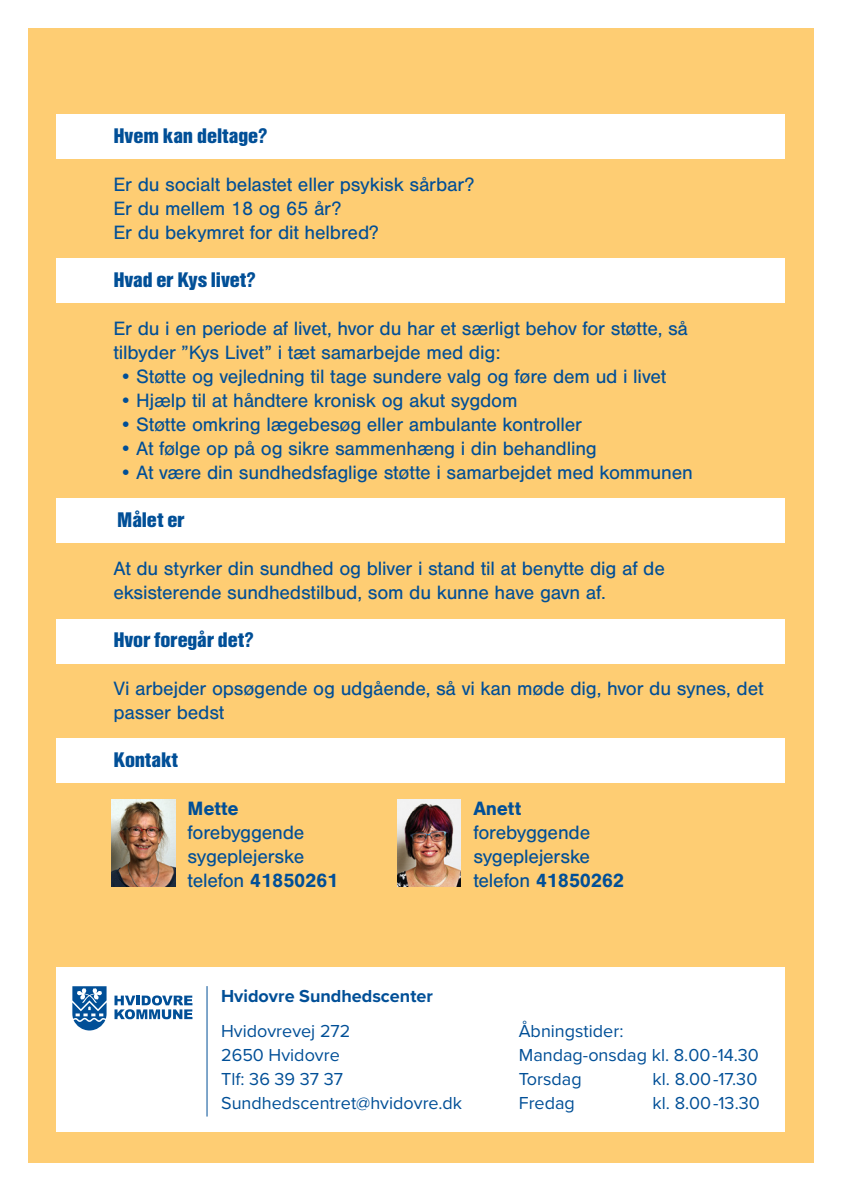
<style>
.page{position:relative;width:842px;height:1191px;background:#fff}
.page>*{position:absolute;margin:0;border:0;box-sizing:border-box;transform-origin:0 0}
.t1{font:900 22px "Nimbus San Con";letter-spacing:-.01em;color:#014f97}
.t2{font:20px/24px "Nimbus San";letter-spacing:-.01em;color:#014f97}
.t3{font:700 20px "Nimbus San";letter-spacing:-.01em;color:#014f97}
.t4{font:18px "Proxima Nova";color:#014f97}
.t5{font:700 18px "Proxima Nova";color:#014f97}
.s1{font-weight:400}
</style>
<div class="page">
<div style="left:28px;top:28px;width:786px;height:1134px;background:#fecd73"></div>
<div style="left:57px;top:738px;width:728px;height:45px;background:#fff"></div>
<div style="left:57px;top:618px;width:728px;height:45px;background:#fff"></div>
<div style="left:57px;top:497px;width:728px;height:45px;background:#fff"></div>
<div style="left:57px;top:114px;width:728px;height:44px;background:#fff"></div>
<div style="left:57px;top:258px;width:728px;height:45px;background:#fff"></div>
<div style="left:57px;top:967px;width:728px;height:164px;background:#fff"></div>
<svg style="left:72px;top:986px;width:35px;height:44px;background:#4f85b7"></svg>
<svg style="left:115px;top:995px;width:77px;height:24px;background:#7da5c9"></svg>
<hr style="left:207px;top:986px;width:1px;height:130px;background:#014f97">
<img style="left:112px;top:799px;width:64px;height:87px">
<img style="left:398px;top:799px;width:63px;height:87px">
<p class="t1" style="left:113px;top:123px;width:155px">Hvem kan deltage?</p>
<p class="t2" style="left:113px;top:173px;width:362px">Er du socialt belastet eller psykisk sårbar?</p>
<p class="t2" style="left:113px;top:197px;width:229px">Er du mellem 18 og 65 år?</p>
<p class="t2" style="left:113px;top:221px;width:267px">Er du bekymret for dit helbred?</p>
<p class="t1" style="left:113px;top:267px;width:144px">Hvad er Kys livet?</p>
<p class="t2" style="left:113px;top:317px;width:576px">Er du i en periode af livet, hvor du har et særligt behov for støtte, så</p>
<p class="t2" style="left:113px;top:341px;width:389px">tilbyder ”Kys Livet” i tæt samarbejde med dig:</p>
<p class="t2" style="left:119px;top:365px;width:549px">• Støtte og vejledning til tage sundere valg og føre dem ud i livet</p>
<p class="t2" style="left:119px;top:389px;width:400px">• Hjælp til at håndtere kronisk og akut sygdom</p>
<p class="t2" style="left:119px;top:413px;width:465px">• Støtte omkring lægebesøg eller ambulante kontroller</p>
<p class="t2" style="left:119px;top:437px;width:479px">• At følge op på og sikre sammenhæng i din behandling</p>
<p class="t2" style="left:119px;top:461px;width:575px">• At være din sundhedsfaglige støtte i samarbejdet med kommunen</p>
<p class="t1" style="left:117px;top:507px;width:69px">Målet er</p>
<p class="t2" style="left:113px;top:557px;width:553px">At du styrker din sundhed og bliver i stand til at benytte dig af de</p>
<p class="t2" style="left:113px;top:581px;width:494px">eksisterende sundhedstilbud, som du kunne have gavn af.</p>
<p class="t1" style="left:113px;top:627px;width:142px">Hvor foregår det?</p>
<p class="t2" style="left:113px;top:677px;width:651px">Vi arbejder opsøgende og udgående, så vi kan møde dig, hvor du synes, det passer bedst</p>
<p class="t1" style="left:113px;top:747px;width:66px">Kontakt</p>
<p class="t3" style="left:188px;top:797px;width:53px">Mette</p>
<p class="t3" style="left:473px;top:797px;width:49px">Anett</p>
<p class="t2" style="left:188px;top:821px;width:118px">forebyggende</p>
<p class="t2" style="left:473px;top:821px;width:118px">forebyggende</p>
<p class="t2" style="left:188px;top:845px;width:118px">sygeplejerske</p>
<p class="t2" style="left:473px;top:845px;width:118px">sygeplejerske</p>
<p class="t3" style="left:188px;top:869px;width:152px"><span class="s1">telefon</span> 41850261</p>
<p class="t3" style="left:473px;top:869px;width:152px"><span class="s1">telefon</span> 41850262</p>
<p class="t5" style="left:221px;top:982px;width:213px">Hvidovre Sundhedscenter</p>
<p class="t4" style="left:221px;top:1018px;width:131px">Hvidovrevej 272</p>
<p class="t4" style="left:221px;top:1042px;width:120px">2650 Hvidovre</p>
<p class="t4" style="left:221px;top:1066px;width:124px">Tlf: 36 39 37 37</p>
<p class="t4" style="left:221px;top:1090px;width:243px">Sundhedscentret@hvidovre.dk</p>
<p class="t4" style="left:519px;top:1017px;width:106px">Åbningstider:</p>
<p class="t4" style="left:519px;top:1041px;width:242px">Mandag-onsdag kl. 8.00-14.30</p>
<p class="t4" style="left:519px;top:1065px;width:64px">Torsdag</p>
<p class="t4" style="left:653px;top:1065px;width:106px">kl. 8.00-17.30</p>
<p class="t4" style="left:519px;top:1089px;width:58px">Fredag</p>
<p class="t4" style="left:653px;top:1089px;width:109px">kl. 8.00-13.30</p>
</div>
